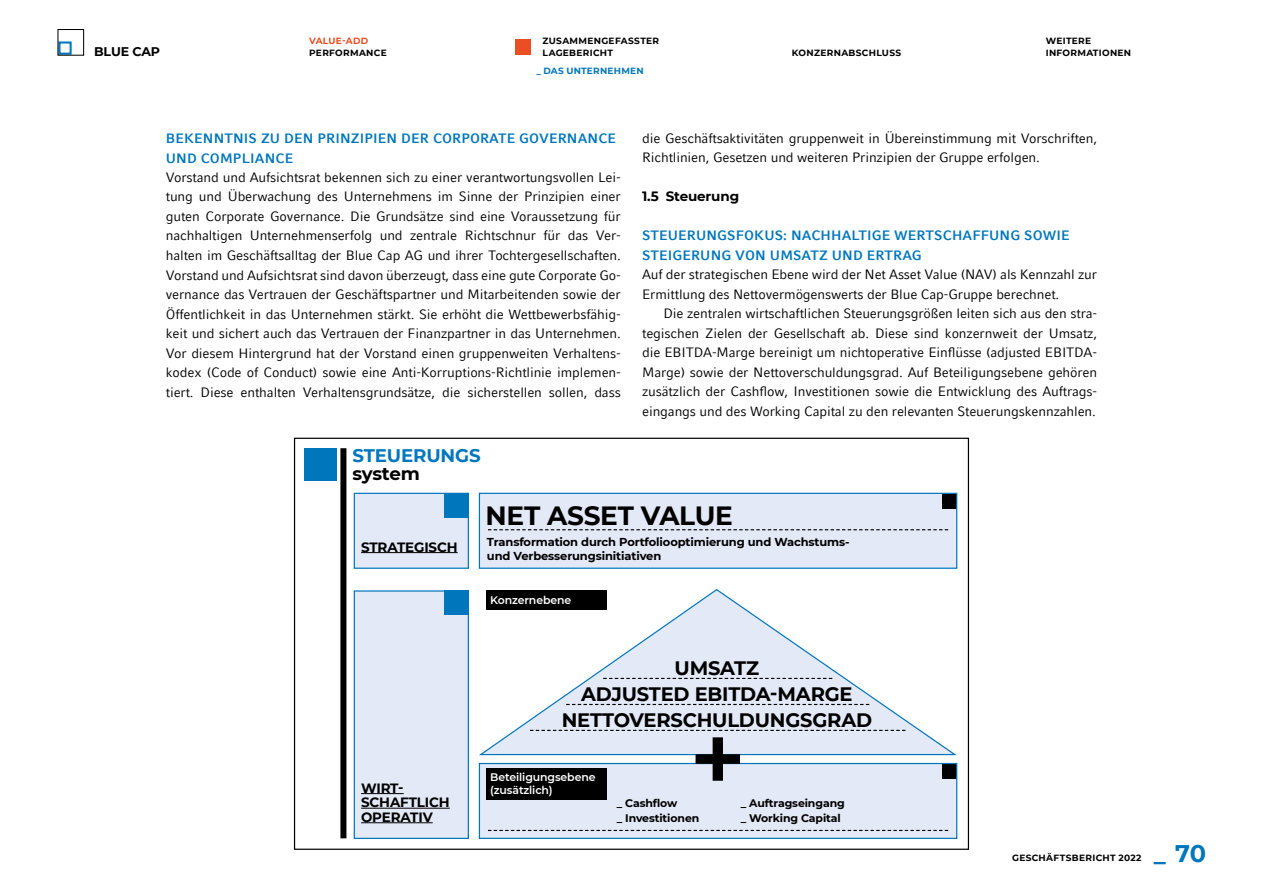
<style>
.page{position:relative;width:1263px;height:893px;background:#fff}
.page>*{position:absolute;margin:0;border:0;box-sizing:border-box;transform-origin:0 0}
.t1{font:600 96.45px "Montserrat";color:#000}
.t2{font:700 26.4px "Montserrat";letter-spacing:-.01em;color:#000}
.t3{font:700 24px "Montserrat";color:#0077bd}
.t4{font:700 19.5px/26px "Montserrat";letter-spacing:-.01em;color:#000;text-align:center}
.t5{font:700 18.15px "Montserrat";letter-spacing:-.01em;color:#0077bd}
.t6{font:700 18.15px "Montserrat";letter-spacing:-.02em;color:#000}
.t7{font:13.5px/19.5px "Compatil Fact LT Com";letter-spacing:-.01em;color:#000;text-align:justify}
.t8{font:700 13.5px/19.5px "Compatil Fact LT Com";letter-spacing:.01em;color:#0077bd}
.t9{font:700 13.5px/14.5px "Montserrat";letter-spacing:-.01em;color:#000}
.t10{font:700 12.6px "Montserrat";letter-spacing:-.01em;color:#000}
.t11{font:700 11.55px/13.8px "Montserrat";letter-spacing:-.01em;color:#000}
.t12{font:700 10.95px/14.5px "Montserrat";letter-spacing:-.01em;color:#000}
.t13{font:600 10.95px/13.4px "Montserrat";letter-spacing:-.01em;color:#fff}
.t14{font:700 9px/12px "Montserrat";letter-spacing:.035em;color:#000}
.t15{font:700 9px "Montserrat";letter-spacing:.025em;color:#0077bd}
.t16{font:700 9px "Montserrat";letter-spacing:.035em;color:#e94e24}
</style>
<div class="page">
<div style="left:58px;top:41px;width:14px;height:14px;border:2px solid #0077bd"></div>
<div style="left:57px;top:29px;width:27px;height:27px;border:1px solid #000"></div>
<div style="left:516px;top:39px;width:15px;height:15px;background:#e94e24"></div>
<div style="left:479px;top:763px;width:478px;height:75px;background:#e3e9f7"></div>
<div style="left:942px;top:764px;width:14px;height:14px;background:#000"></div>
<div style="left:479px;top:763px;width:478px;height:76px;border:1px solid #0077bd"></div>
<svg style="left:479px;top:589px;width:478px;height:167px"></svg>
<div style="left:354px;top:493px;width:115px;height:76px;background:#e3e9f7;border:1px solid #0077bd"></div>
<hr style="left:361px;top:552px;width:97px;height:1px;background:#000">
<div style="left:354px;top:590px;width:115px;height:249px;background:#e3e9f7;border:1px solid #0077bd"></div>
<hr style="left:361px;top:793px;width:43px;height:1px;background:#000">
<hr style="left:361px;top:808px;width:89px;height:1px;background:#000">
<hr style="left:361px;top:822px;width:72px;height:1px;background:#000">
<div style="left:479px;top:493px;width:478px;height:75px;background:#e3e9f7"></div>
<div style="left:942px;top:494px;width:14px;height:14px;background:#000"></div>
<div style="left:479px;top:493px;width:478px;height:76px;border:1px solid #0077bd"></div>
<div style="left:486px;top:590px;width:120px;height:20px;background:#000"></div>
<div style="left:486px;top:768px;width:120px;height:32px;background:#000"></div>
<div style="left:340px;top:448px;width:6px;height:390px;background:#000"></div>
<div style="left:304px;top:448px;width:33px;height:33px;background:#0077bd"></div>
<svg style="left:603px;top:678px;width:229px;height:1px"></svg>
<svg style="left:566px;top:704px;width:303px;height:1px"></svg>
<svg style="left:530px;top:730px;width:375px;height:1px"></svg>
<div style="left:445px;top:493px;width:24px;height:24px;background:#0077bd"></div>
<div style="left:445px;top:590px;width:24px;height:24px;background:#0077bd"></div>
<svg style="left:488px;top:529px;width:460px;height:1px"></svg>
<svg style="left:488px;top:830px;width:460px;height:1px"></svg>
<p class="t10" style="left:94px;top:42px;width:67px">BLUE CAP</p>
<p class="t14" style="left:543px;top:34px;width:118px">ZUSAMMENGEFASSTER<br>LAGEBERICHT</p>
<p class="t14" style="left:792px;top:46px;width:111px">KONZERNABSCHLUSS</p>
<p class="t14" style="left:1046px;top:34px;width:87px">WEITERE<br>INFORMATIONEN</p>
<p class="t16" style="left:309px;top:34px;width:61px">VALUE-ADD</p>
<p class="t14" style="left:309px;top:46px;width:79px">PERFORMANCE</p>
<p class="t15" style="left:536px;top:65px;width:109px">_ DAS UNTERNEHMEN</p>
<p class="t8" style="left:166px;top:129px;width:452px">BEKENNTNIS ZU DEN PRINZIPIEN DER CORPORATE GOVERNANCE<br>UND COMPLIANCE</p>
<p class="t7" style="left:166px;top:168px;width:456px">Vorstand und Aufsichtsrat bekennen sich zu einer verantwortungsvollen Lei&shy;tung und Überwachung des Unternehmens im Sinne der Prinzipien einer guten Corporate Governance. Die Grundsätze sind eine Voraussetzung für nachhaltigen Unternehmenserfolg und zentrale Richtschnur für das Ver&shy;halten im Geschäftsalltag der Blue Cap AG und ihrer Tochtergesellschaften.<br>Vorstand und Aufsichtsrat sind davon überzeugt, dass eine gute Corporate Go&shy;vernance das Vertrauen der Geschäftspartner und Mitarbeitenden sowie der Öffentlichkeit in das Unternehmen stärkt. Sie erhöht die Wettbewerbsfähig&shy;keit und sichert auch das Vertrauen der Finanzpartner in das Unternehmen.<br>Vor diesem Hintergrund hat der Vorstand einen gruppenweiten Verhaltens&shy;kodex (Code of Conduct) sowie eine Anti-Korruptions-Richtlinie implemen&shy;tiert. Diese enthalten Verhaltensgrundsätze, die sicherstellen sollen, dass</p>
<h3 class="t5" style="left:353px;top:442px;width:130px">STEUERUNGS</h3>
<h3 class="t6" style="left:353px;top:460px;width:69px">system</h3>
<p class="t7" style="left:642px;top:129px;width:456px">die Geschäftsaktivitäten gruppenweit in Übereinstimmung mit Vorschriften,<br>Richtlinien, Gesetzen und weiteren Prinzipien der Gruppe erfolgen.</p>
<p class="t9" style="left:642px;top:189px;width:98px">1.5 Steuerung</p>
<p class="t8" style="left:642px;top:226px;width:429px">STEUERUNGSFOKUS: NACHHALTIGE WERTSCHAFFUNG SOWIE<br>STEIGERUNG VON UMSATZ UND ERTRAG</p>
<p class="t7" style="left:642px;top:265px;width:456px">Auf der strategischen Ebene wird der Net Asset Value (NAV) als Kennzahl zur<br>Ermittlung des Nettovermögenswerts der Blue Cap-Gruppe berechnet.</p>
<p class="t7" style="left:642px;top:304px;width:456px;text-indent:21px">Die zentralen wirtschaftlichen Steuerungsgrößen leiten sich aus den stra&shy;tegischen Zielen der Gesellschaft ab. Diese sind konzernweit der Umsatz, die EBITDA-Marge bereinigt um nichtoperative Einflüsse (adjusted EBITDA-Marge) sowie der Nettoverschuldungsgrad. Auf Beteiligungsebene gehören zusätzlich der Cashflow, Investitionen sowie die Entwicklung des Auftrags&shy;eingangs und des Working Capital zu den relevanten Steuerungskennzahlen.</p>
<p class="t9" style="left:361px;top:539px;width:98px">STRATEGISCH</p>
<p class="t9" style="left:361px;top:780px;width:90px">WIRT-<br>SCHAFTLICH<br>OPERATIV</p>
<h2 class="t2" style="left:486px;top:497px;width:249px">NET ASSET VALUE</h2>
<p class="t11" style="left:487px;top:534px;width:364px">Transformation durch Portfoliooptimierung und Wachstums&shy;und Verbesserungsinitiativen</p>
<p class="t13" style="left:490px;top:593px;width:83px">Konzernebene</p>
<h3 class="t4" style="left:562px;top:654px;width:312px">UMSATZ<br>ADJUSTED EBITDA-MARGE<br>NETTOVERSCHULDUNGSGRAD</h3>
<p class="t13" style="left:490px;top:770px;width:107px">Beteiligungsebene (zusätzlich)</p>
<h1 class="t1" style="left:689px;top:690px;width:58px">+</h1>
<p class="t12" style="left:617px;top:795px;width:84px">_ Cashflow<br>_ Investitionen</p>
<p class="t12" style="left:741px;top:795px;width:105px">_ Auftragseingang _ Working Capital</p>
<p class="t14" style="left:1012px;top:852px;width:131px">GESCHÄFTSBERICHT 2022</p>
<h3 class="t3" style="left:1154px;top:836px;width:54px">_ 70</h3>
</div>
